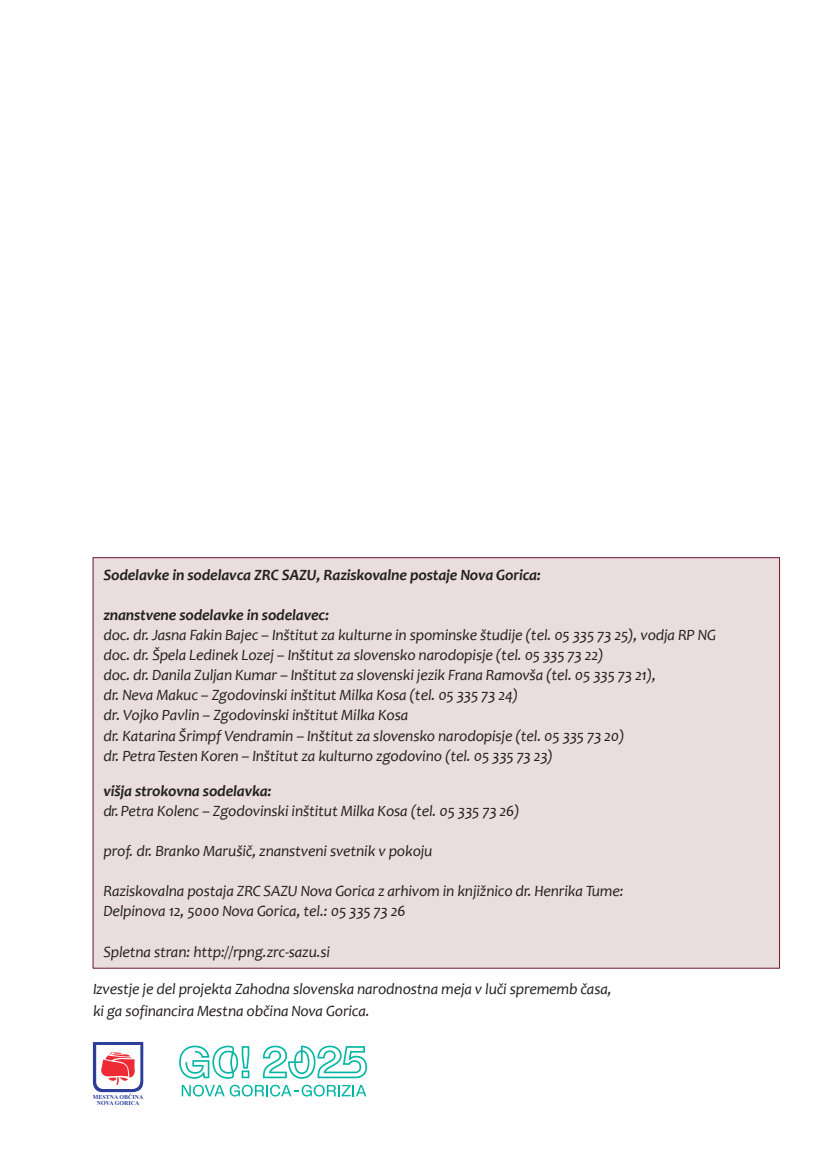
<style>
.page{position:relative;width:834px;height:1166px;background:#fff}
.page>*{position:absolute;margin:0;border:0;box-sizing:border-box;transform-origin:0 0}
.t1{font:italic 15.75px/20.1px "Candara";letter-spacing:-.01em;color:#231f20}
.t2{font:italic 700 15.75px "Candara";letter-spacing:-.01em;color:#231f20}
.t3{font:700 5.95px/6.6px "Times New Roman";color:#2c3e99;text-align:center}
</style>
<div class="page">
<div style="left:93px;top:557px;width:686px;height:411px;background:#e9dddd;border:1px solid #6e1536"></div>
<svg style="left:93px;top:1042px;width:50px;height:50px"></svg>
<svg style="left:182px;top:1085px;width:184px;height:11px"></svg>
<svg style="left:263px;top:1045px;width:104px;height:34px"></svg>
<svg style="left:179px;top:1045px;width:70px;height:34px"></svg>
<p class="t2" style="left:103px;top:568px;width:439px">Sodelavke in sodelavca ZRC SAZU, Raziskovalne postaje Nova Gorica:</p>
<p class="t2" style="left:103px;top:608px;width:227px">znanstvene sodelavke in sodelavec:</p>
<p class="t1" style="left:103px;top:626px;width:614px">doc. dr. Jasna Fakin Bajec – Inštitut za kulturne in spominske študije (tel. 05 335 73 25), vodja RP NG doc. dr. Špela Ledinek Lozej – Inštitut za slovensko narodopisje (tel. 05 335 73 22)<br>doc. dr. Danila Zuljan Kumar – Inštitut za slovenski jezik Frana Ramovša (tel. 05 335 73 21),<br>dr. Neva Makuc – Zgodovinski inštitut Milka Kosa (tel. 05 335 73 24)<br>dr. Vojko Pavlin – Zgodovinski inštitut Milka Kosa<br>dr. Katarina Šrimpf Vendramin – Inštitut za slovensko narodopisje (tel. 05 335 73 20)<br>dr. Petra Testen Koren – Inštitut za kulturno zgodovino (tel. 05 335 73 23)</p>
<p class="t2" style="left:103px;top:784px;width:170px">višja strokovna sodelavka:</p>
<p class="t1" style="left:103px;top:802px;width:418px">dr. Petra Kolenc – Zgodovinski inštitut Milka Kosa (tel. 05 335 73 26)</p>
<p class="t1" style="left:103px;top:842px;width:330px">prof. dr. Branko Marušič, znanstveni svetnik v pokoju</p>
<p class="t1" style="left:103px;top:883px;width:521px">Raziskovalna postaja ZRC SAZU Nova Gorica z arhivom in knjižnico dr. Henrika Tume:<br>Delpinova 12, 5000 Nova Gorica, tel.: 05 335 73 26</p>
<p class="t1" style="left:103px;top:943px;width:228px">Spletna stran: http://rpng.zrc-sazu.si</p>
<p class="t1" style="left:93px;top:980px;width:520px;line-height:21.5px">Izvestje je del projekta Zahodna slovenska narodnostna meja v luči sprememb časa, ki ga sofinancira Mestna občina Nova Gorica.</p>
<p class="t3" style="left:93px;top:1094px;width:52px">MESTNA OBČINA<br>NOVA GORICA</p>
</div>
